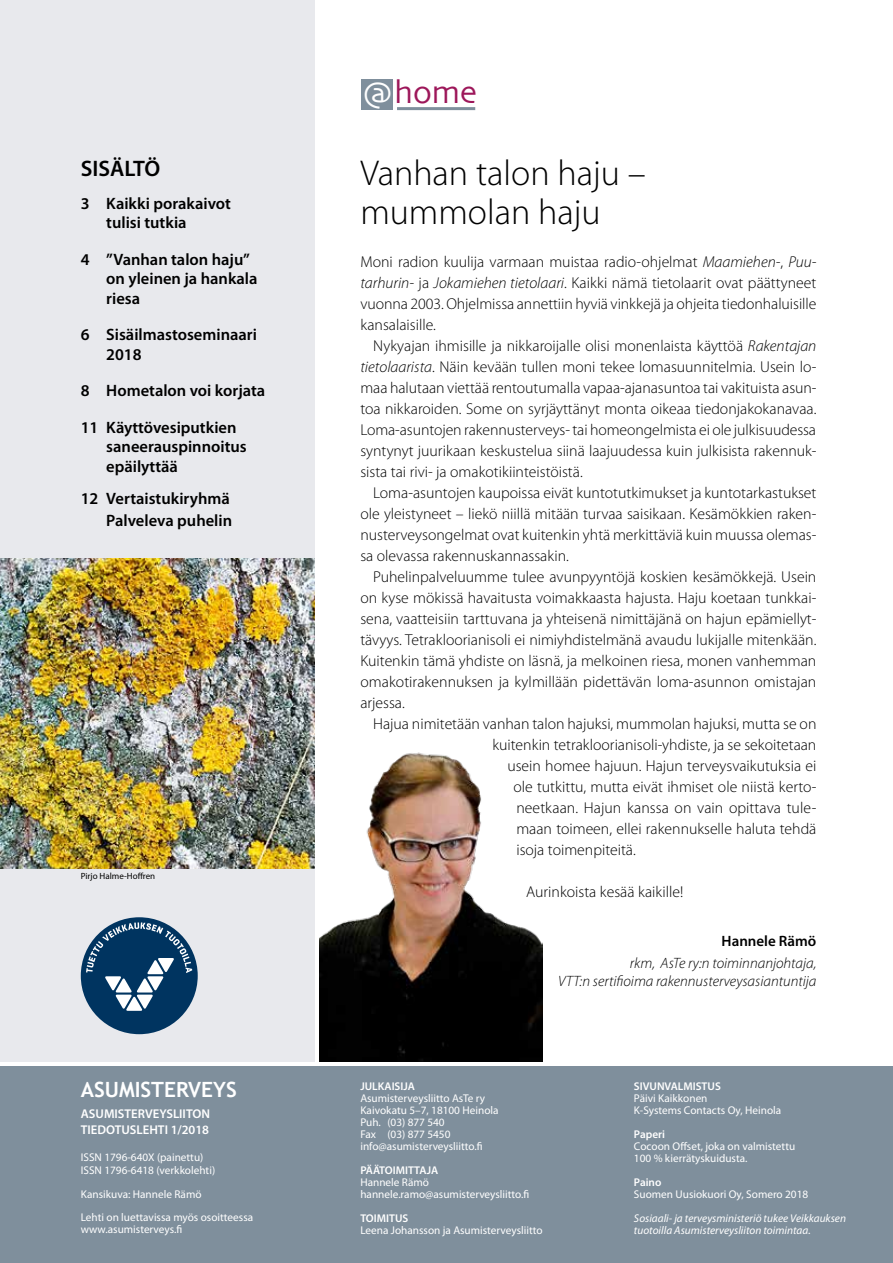
<style>
.page{position:relative;width:893px;height:1263px;background:#fff}
.page>*{position:absolute;margin:0;border:0;box-sizing:border-box;transform-origin:0 0}
.t1{font:300 36px/39px "Myriad Pro";color:#000}
.t2{font:33px "Skia Regular 1 1";color:#9d175a}
.t3{font:600 22.5px "Myriad Pro";color:#000}
.t4{font:700 21px "Trebuchet MS";color:#fff}
.t5{font:600 16.5px/19.5px "Myriad Pro";color:#000}
.t6{font:300 15.75px/21px "Myriad Pro";color:#000;text-align:justify}
.t7{font:italic 300 15px/18px "Myriad Pro";color:#000;text-align:right}
.t8{font:600 15px "Myriad Pro";color:#000}
.t9{font:600 12.75px/15.8px "Myriad Pro";color:#fff}
.t10{font:11.25px/12px "Myriad Pro";color:#fff}
.t11{font:italic 11.25px/12px "Myriad Pro";color:#fff}
.t12{font:600 11.25px "Myriad Pro";color:#fff}
.t13{font:9px "Myriad Pro";color:#000}
.s1{color:#fff}
.s2{font-style:italic}
</style>
<div class="page">
<img style="left:320px;top:752px;width:222px;height:310px">
<div style="left:0;top:0;width:315px;height:1062px;background:#e8e9ed"></div>
<div style="left:0;top:1066px;width:893px;height:197px;background:#7f8f9c"></div>
<div style="left:362px;top:80px;width:31px;height:30px;background:#7f8f9c"></div>
<hr style="left:397px;top:107px;width:78px;height:3px;background:#7f8f9c">
<img style="left:0;top:558px;width:315px;height:311px">
<svg style="left:81px;top:917px;width:117px;height:117px"></svg>
<h3 class="t3" style="left:81px;top:156px;width:81px">SISÄLTÖ</h3>
<p class="t5" style="left:106px;top:194px;width:126px;text-indent:-26px">3 Kaikki porakaivot tulisi tutkia</p>
<p class="t5" style="left:106px;top:250px;width:153px;text-indent:-26px">4 ”Vanhan talon haju” on yleinen ja hankala riesa</p>
<p class="t5" style="left:106px;top:325px;width:152px;text-indent:-26px">6 Sisäilmastoseminaari<br>2018</p>
<p class="t5" style="left:81px;top:381px;width:186px">8 Hometalon voi korjata</p>
<p class="t5" style="left:106px;top:418px;width:142px;text-indent:-26px">11 Käyttövesiputkien saneerauspinnoitus epäilyttää</p>
<p class="t5" style="left:81px;top:488px;width:153px;line-height:21.6px;text-align:right">12 Vertaistukiryhmä<br>Palveleva puhelin</p>
<p class="t13" style="left:81px;top:870px;width:76px">Pirjo Halme-Hoffren</p>
<h3 class="t4" style="left:81px;top:1077px;width:157px">ASUMISTERVEYS</h3>
<p class="t9" style="left:81px;top:1106px;width:131px">ASUMISTERVEYSLIITON<br>TIEDOTUSLEHTI 1/2018</p>
<p class="t10" style="left:81px;top:1151px;width:136px;line-height:12.5px">ISSN 1796-640X (painettu)<br>ISSN 1796-6418 (verkkolehti)</p>
<p class="t10" style="left:81px;top:1183px;width:174px;line-height:22.6px">Kansikuva: Hannele Rämö<br>Lehti on luettavissa myös osoitteessa</p>
<p class="t10" style="left:81px;top:1223px;width:103px">www.asumisterveys.fi</p>
<h2 class="t2" style="left:363px;top:72px;width:116px"><span class="s1">@</span>home</h2>
<h1 class="t1" style="left:360px;top:154px;width:287px">Vanhan talon haju – mummolan haju</h1>
<p class="t6" style="left:360px;top:251px;width:458px">Moni radion kuulija varmaan muistaa radio-ohjelmat <span class="s2">Maamiehen-</span>, <span class="s2">Puu&shy;tarhurin-</span> ja <span class="s2">Jokamiehen tietolaari</span>. Kaikki nämä tietolaarit ovat päättyneet vuonna 2003. Ohjelmissa annettiin hyviä vinkkejä ja ohjeita tiedonhaluisille kansalaisille.</p>
<p class="t6" style="left:360px;top:335px;width:458px;text-indent:13px">Nykyajan ihmisille ja nikkaroijalle olisi monenlaista käyttöä <span class="s2">Rakentajan tietolaarista</span>. Näin kevään tullen moni tekee lomasuunnitelmia. Usein lo&shy;maa halutaan viettää rentoutumalla vapaa-ajanasuntoa tai vakituista asun&shy;toa nikkaroiden. Some on syrjäyttänyt monta oikeaa tiedonjakokanavaa.<br>Loma-asuntojen rakennusterveys- tai homeongelmista ei ole julkisuudessa syntynyt juurikaan keskustelua siinä laajuudessa kuin julkisista rakennuk&shy;sista tai rivi- ja omakotikiinteistöistä.</p>
<p class="t6" style="left:360px;top:482px;width:458px;text-indent:13px">Loma-asuntojen kaupoissa eivät kuntotutkimukset ja kuntotarkastukset ole yleistyneet – liekö niillä mitään turvaa saisikaan. Kesämökkien raken&shy;nusterveysongelmat ovat kuitenkin yhtä merkittäviä kuin muussa olemas&shy;sa olevassa rakennuskannassakin.</p>
<p class="t6" style="left:360px;top:566px;width:458px;text-indent:13px">Puhelinpalveluumme tulee avunpyyntöjä koskien kesämökkejä. Usein on kyse mökissä havaitusta voimakkaasta hajusta. Haju koetaan tunkkai&shy;sena, vaatteisiin tarttuvana ja yhteisenä nimittäjänä on hajun epämiellyt&shy;tävyys. Tetrakloorianisoli ei nimiyhdistelmänä avaudu lukijalle mitenkään.<br>Kuitenkin tämä yhdiste on läsnä, ja melkoinen riesa, monen vanhemman omakotirakennuksen ja kylmillään pidettävän loma-asunnon omistajan arjessa.</p>
<p class="t6" style="left:373px;top:713px;width:445px">Hajua nimitetään vanhan talon hajuksi, mummolan hajuksi, mutta se on</p>
<p class="t6" style="left:492px;top:734px;width:325px">kuitenkin tetrakloorianisoli-yhdiste, ja se sekoitetaan</p>
<p class="t6" style="left:507px;top:755px;width:311px">usein homee hajuun. Hajun terveysvaikutuksia ei</p>
<p class="t6" style="left:513px;top:776px;width:304px">ole tutkittu, mutta eivät ihmiset ole niistä kerto-</p>
<p class="t6" style="left:516px;top:797px;width:302px">neetkaan. Hajun kanssa on vain opittava tule-</p>
<p class="t6" style="left:516px;top:818px;width:302px">maan toimeen, ellei rakennukselle haluta tehdä</p>
<p class="t6" style="left:516px;top:839px;width:121px">isoja toimenpiteitä.</p>
<p class="t6" style="left:526px;top:881px;width:159px">Aurinkoista kesää kaikille!</p>
<p class="t8" style="left:722px;top:933px;width:96px">Hannele Rämö</p>
<p class="t7" style="left:558px;top:955px;width:260px">rkm, AsTe ry:n toiminnanjohtaja,<br>VTT:n sertifioima rakennusterveysasiantuntija</p>
<p class="t12" style="left:360px;top:1080px;width:56px">JULKAISIJA</p>
<p class="t10" style="left:360px;top:1092px;width:140px">Asumisterveysliitto AsTe ry<br>Kaivokatu 5–7, 18100 Heinola<br>Puh. (03) 877 540<br>Fax (03) 877 5450 info@asumisterveysliitto.fi</p>
<p class="t12" style="left:360px;top:1164px;width:79px">PÄÄTOIMITTAJA</p>
<p class="t10" style="left:360px;top:1176px;width:171px">Hannele Rämö hannele.ramo@asumisterveysliitto.fi</p>
<p class="t12" style="left:360px;top:1212px;width:49px">TOIMITUS</p>
<p class="t10" style="left:360px;top:1224px;width:184px">Leena Johansson ja Asumisterveysliitto</p>
<p class="t12" style="left:634px;top:1080px;width:88px">SIVUNVALMISTUS</p>
<p class="t10" style="left:634px;top:1092px;width:149px">Päivi Kaikkonen<br>K-Systems Contacts Oy, Heinola</p>
<p class="t12" style="left:634px;top:1128px;width:33px">Paperi</p>
<p class="t10" style="left:634px;top:1140px;width:163px">Cocoon Offset, joka on valmistettu<br>100 % kierrätyskuidusta.</p>
<p class="t12" style="left:634px;top:1176px;width:29px">Paino</p>
<p class="t10" style="left:634px;top:1188px;width:176px">Suomen Uusiokuori Oy, Somero 2018</p>
<p class="t11" style="left:634px;top:1212px;width:214px">Sosiaali- ja terveysministeriö tukee Veikkauksen tuotoilla Asumisterveysliiton toimintaa.</p>
</div>
